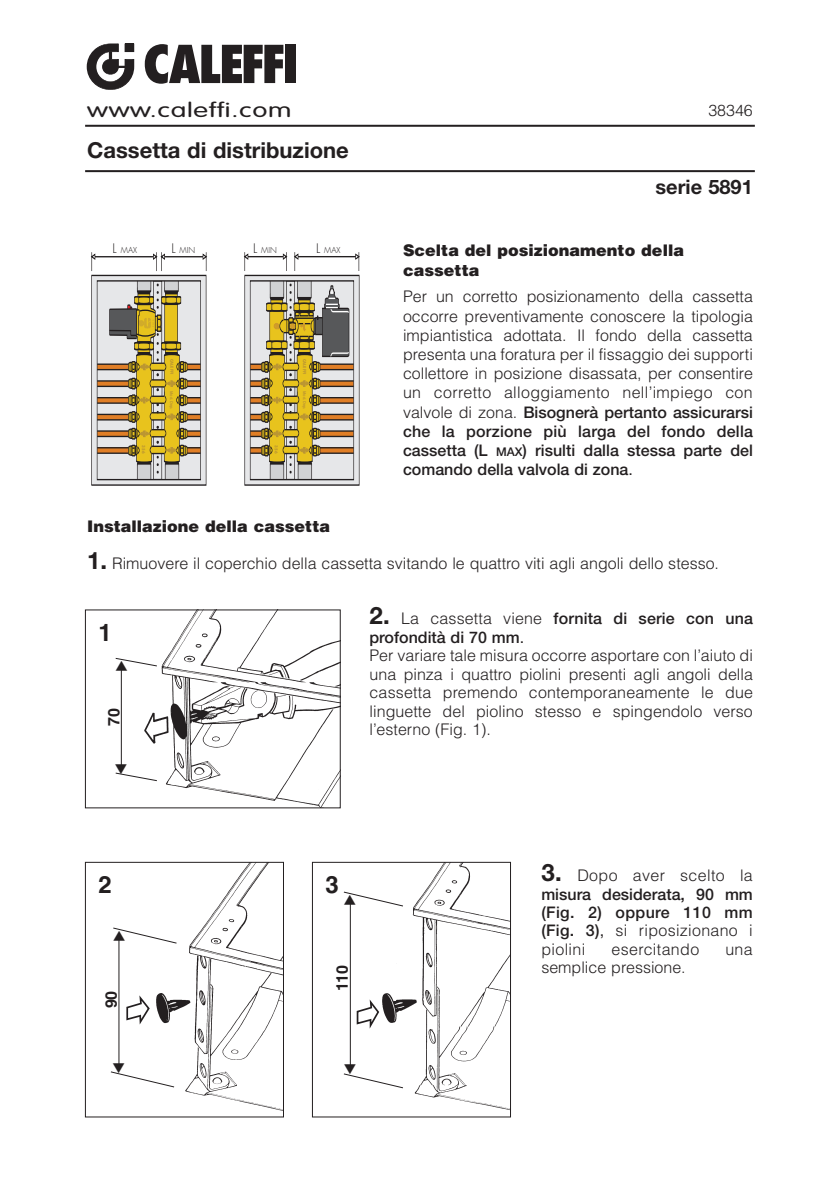
<style>
.page{position:relative;width:840px;height:1191px;background:#fff}
.page>*{position:absolute;margin:0;border:0;box-sizing:border-box;transform-origin:0 0}
.t1{font:800 condensed 50.8px "Futura";letter-spacing:-.07em;color:#231f20;scale:1.04 1}
.t2{font:700 24px "Helvetica";color:#231f20}
.t3{font:700 22px "Helvetica Neue";color:#231f20}
.t4{font:300 20px "VAG Rounded";letter-spacing:.025em;color:#231f20;scale:1.4 1}
.t5{font:700 20px "Helvetica Neue";color:#231f20}
.t6{font:300 16px/19.2px "Helvetica";letter-spacing:.005em;color:#231f20;text-align:justify}
.t7{font:500 16px/19.2px "Helvetica Neue";color:#231f20}
.t8{font:900 16px/19.2px "Helvetica";color:#231f20}
.t9{font:700 16px "Helvetica";color:#231f20}
.t10{font:300 8px "Futura";color:#231f20}
.t11{font:700 3.8px "Futura";color:#bb9632}
.t12{font:700 3.8px "Helvetica";color:#bb9632}
.s1{font-size:12.8px}
.s2{font-family:"Helvetica";font-weight:300}
.s3{font-size:12px}
.s4{font-family:"Helvetica";font-weight:400}
.s5{font-family:"Helvetica Neue";font-weight:700;font-size:24px}
.s6{font-weight:700;font-size:24px}
.s7{font-family:"Helvetica Neue";font-weight:500}
.s8{font-weight:400}
</style>
<div class="page">
<hr style="left:85px;top:125px;width:669px;height:2px;background:#231f20">
<hr style="left:85px;top:170px;width:669px;height:2px;background:#231f20">
<svg style="left:91px;top:252px;width:116px;height:233px;background:#c1b695"></svg>
<svg style="left:244px;top:252px;width:115px;height:233px;background:#beb392"></svg>
<img style="left:156px;top:864px;width:125px;height:247px">
<div style="left:85px;top:862px;width:198px;height:255px;border:1px solid #231f20"></div>
<img style="left:369px;top:864px;width:139px;height:246px">
<div style="left:312px;top:862px;width:198px;height:255px;border:1px solid #231f20"></div>
<img style="left:144px;top:611px;width:194px;height:195px">
<svg style="left:356px;top:999px;width:23px;height:29px"></svg>
<svg style="left:126px;top:995px;width:24px;height:29px"></svg>
<hr style="left:118px;top:937px;width:1px;height:128px;background:#231f20">
<hr style="left:350px;top:901px;width:1px;height:167px;background:#231f20">
<hr style="left:121px;top:668px;width:1px;height:99px;background:#231f20">
<svg style="left:86px;top:43px;width:49px;height:47px"></svg>
<svg style="left:113px;top:927px;width:64px;height:16px"></svg>
<svg style="left:110px;top:1063px;width:65px;height:24px"></svg>
<svg style="left:343px;top:1064px;width:60px;height:24px"></svg>
<svg style="left:115px;top:657px;width:42px;height:13px"></svg>
<svg style="left:115px;top:764px;width:42px;height:17px"></svg>
<svg style="left:343px;top:891px;width:60px;height:15px"></svg>
<h1 class="t1" style="left:143px;top:43px;width:152px">CALEFFI</h1>
<p class="t4" style="left:87px;top:101px;width:147px">www.caleffi.com</p>
<h3 class="t3" style="left:87px;top:143px;width:263px">Cassetta di distribuzione</h3>
<p class="t10" style="left:113px;top:247px;width:26px"><span class="s1">L</span> MAX</p>
<p class="t10" style="left:171px;top:247px;width:25px"><span class="s1">L</span> MIN</p>
<p class="t10" style="left:253px;top:247px;width:25px"><span class="s1">L</span> MIN</p>
<p class="t10" style="left:316px;top:247px;width:26px"><span class="s1">L</span> MAX</p>
<p class="t11" style="left:173px;top:359px;width:17px;rotate:90deg">CALEFFI</p>
<p class="t11" style="left:306px;top:359px;width:17px;rotate:90deg">CALEFFI</p>
<p class="t12" style="left:173px;top:391px;width:20px;rotate:90deg">Mod. Dep.</p>
<p class="t12" style="left:306px;top:391px;width:20px;rotate:90deg">Mod. Dep.</p>
<p class="t11" style="left:145px;top:445px;width:10px;rotate:90deg">356</p>
<p class="t11" style="left:278px;top:445px;width:10px;rotate:90deg">356</p>
<p class="t6" style="left:708px;top:100px;width:46px">38346</p>
<p class="t5" style="left:655px;top:180px;width:99px">serie 5891</p>
<p class="t8" style="left:403px;top:241px;width:282px">Scelta del posizionamento della cassetta</p>
<p class="t6" style="left:403px;top:287px;width:351px">Per un corretto posizionamento della cassetta occorre preventivamente conoscere la tipologia impiantistica adottata. Il fondo della cassetta presenta una foratura per il fissaggio dei supporti collettore in posizione disassata, per consentire un corretto alloggiamento nell’impiego con</p>
<p class="t7" style="left:403px;top:404px;width:351px;text-align:justify"><span class="s2">valvole di zona.</span> Bisognerà pertanto assicurarsi che la porzione più larga del fondo della cassetta (L <span class="s3">MAX</span>) risulti dalla stessa parte del comando della valvola di zona<span class="s4">.</span></p>
<p class="t8" style="left:87px;top:517px;width:244px">Installazione della cassetta</p>
<p class="t6" style="left:87px;top:554px;width:633px"><span class="s5">1.</span> Rimuovere il coperchio della cassetta svitando le quattro viti agli angoli dello stesso.</p>
<p class="t7" style="left:369px;top:611px;width:385px;line-height:18.4px"><span class="s6">2.</span> <span class="s2">La cassetta viene</span> fornita di serie con una profondità di 70 mm<span class="s4">.</span></p>
<p class="t6" style="left:369px;top:646px;width:385px;line-height:18.4px">Per variare tale misura occorre asportare con l’aiuto di una pinza i quattro piolini presenti agli angoli della cassetta premendo contemporaneamente le due linguette del piolino stesso e spingendolo verso l’esterno (Fig. 1).</p>
<h2 class="t2" style="left:98px;top:622px;width:15px">1</h2>
<p class="t9" style="left:107px;top:725px;width:19px;rotate:-90deg">70</p>
<h2 class="t2" style="left:98px;top:875px;width:15px">2</h2>
<p class="t9" style="left:105px;top:1008px;width:19px;rotate:-90deg">90</p>
<h2 class="t2" style="left:325px;top:875px;width:15px">3</h2>
<p class="t9" style="left:335px;top:991px;width:27px;rotate:-90deg">110</p>
<p class="t6" style="left:541px;top:866px;width:213px"><span class="s5">3.</span> Dopo aver scelto la</p>
<p class="t7" style="left:541px;top:886px;width:213px;line-height:18.4px">misura desiderata, 90 mm (Fig. 2) oppure 110 mm</p>
<p class="t6" style="left:541px;top:921px;width:213px;line-height:18.4px"><span class="s7">(Fig. 3)</span><span class="s8">,</span> si riposizionano i piolini</p>
<p class="t6" style="left:611px;top:939px;width:89px">esercitando</p>
<p class="t6" style="left:725px;top:939px;width:29px">una</p>
<p class="t6" style="left:541px;top:958px;width:146px">semplice pressione.</p>
</div>
